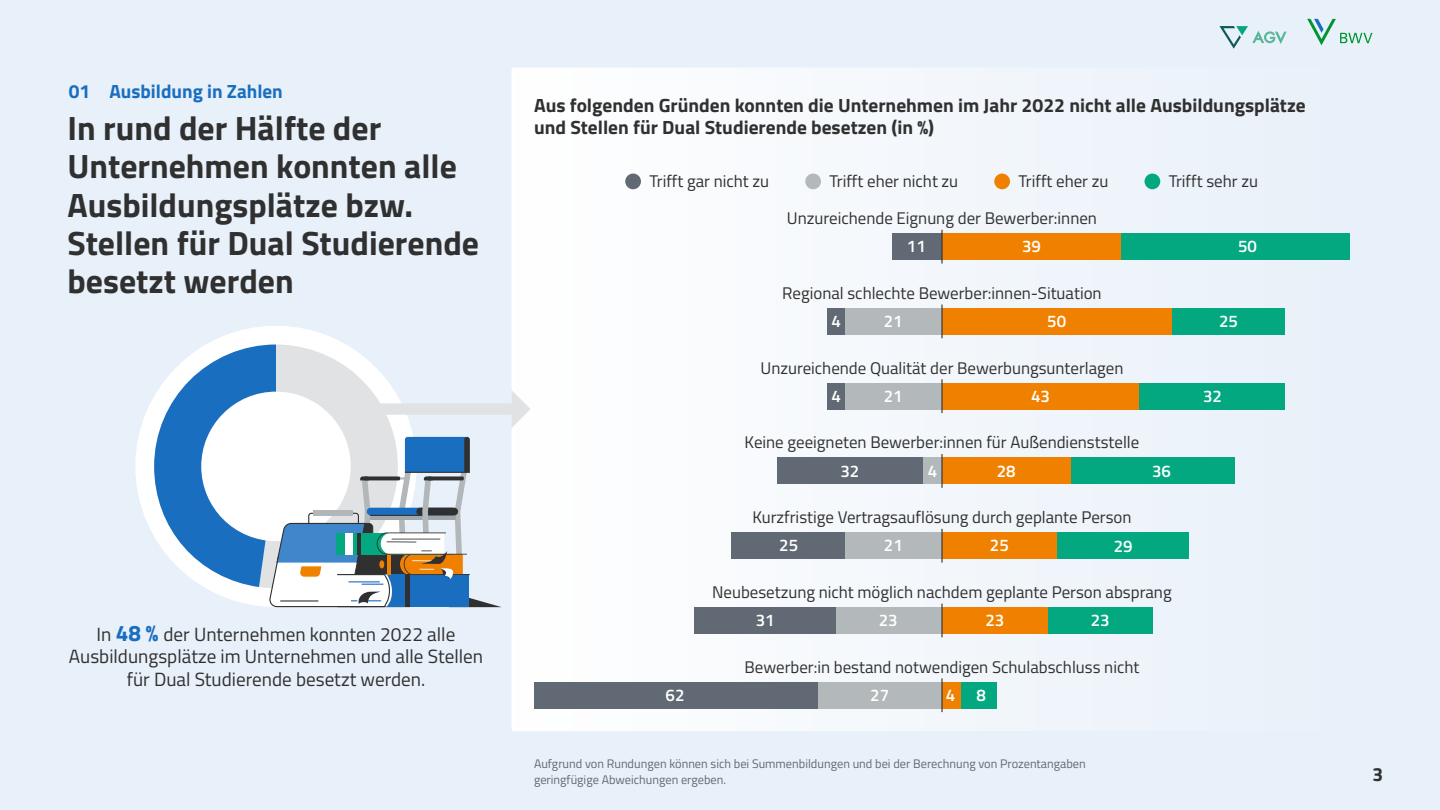
<style>
.page{position:relative;width:1440px;height:810px;background:#e8f0f9}
.page>*{position:absolute;margin:0;border:0;box-sizing:border-box;transform-origin:0 0}
.t1{font:700 33.75px/38.2px "Titillium Web";color:#303030}
.t2{font:700 19.12px/22.5px "Titillium Web";color:#303030}
.t3{font:19.12px/22.5px "Titillium Web";color:#303030;text-align:center}
.t4{font:700 19.12px "Titillium Web";color:#196ec0}
.t5{font:16.88px "Titillium Web";color:#303030}
.t6{font:600 16.88px "Titillium Web";color:#fff}
.t7{font:12.38px/15.8px "Titillium Web";color:#616a74}
.s1{font-weight:700;font-size:22.5px;color:#196ec0}
</style>
<div class="page">
<div style="left:512px;top:68px;width:860px;height:663px;background:#f3f7fc;border-radius:2px"></div>
<div style="left:135px;top:326px;width:282px;height:281px;background:#fff;border-radius:50%"></div>
<div style="left:892px;top:233px;width:50px;height:27px;background:#616a74"></div>
<div style="left:828px;top:308px;width:18px;height:27px;background:#616a74"></div>
<div style="left:828px;top:383px;width:18px;height:27px;background:#616a74"></div>
<div style="left:777px;top:457px;width:147px;height:27px;background:#616a74"></div>
<div style="left:732px;top:532px;width:114px;height:27px;background:#616a74"></div>
<div style="left:695px;top:607px;width:142px;height:27px;background:#616a74"></div>
<div style="left:535px;top:682px;width:284px;height:27px;background:#616a74"></div>
<div style="left:845px;top:308px;width:97px;height:27px;background:#b3b8ba"></div>
<div style="left:845px;top:383px;width:97px;height:27px;background:#b3b8ba"></div>
<div style="left:923px;top:457px;width:19px;height:27px;background:#b3b8ba"></div>
<div style="left:845px;top:532px;width:97px;height:27px;background:#b3b8ba"></div>
<div style="left:836px;top:607px;width:106px;height:27px;background:#b3b8ba"></div>
<div style="left:818px;top:682px;width:124px;height:27px;background:#b3b8ba"></div>
<div style="left:1120px;top:233px;width:229px;height:27px;background:#03a881"></div>
<div style="left:1171px;top:308px;width:114px;height:27px;background:#03a881"></div>
<div style="left:1139px;top:383px;width:146px;height:27px;background:#03a881"></div>
<div style="left:1070px;top:457px;width:165px;height:27px;background:#03a881"></div>
<div style="left:1056px;top:532px;width:133px;height:27px;background:#03a881"></div>
<div style="left:1047px;top:607px;width:105px;height:27px;background:#03a881"></div>
<div style="left:960px;top:682px;width:37px;height:27px;background:#03a881"></div>
<div style="left:942px;top:233px;width:179px;height:27px;background:#f08100"></div>
<div style="left:942px;top:308px;width:229px;height:27px;background:#f08100"></div>
<div style="left:942px;top:383px;width:197px;height:27px;background:#f08100"></div>
<div style="left:942px;top:457px;width:129px;height:27px;background:#f08100"></div>
<div style="left:942px;top:532px;width:115px;height:27px;background:#f08100"></div>
<div style="left:942px;top:607px;width:106px;height:27px;background:#f08100"></div>
<div style="left:942px;top:682px;width:19px;height:27px;background:#f08100"></div>
<svg style="left:512px;top:390px;width:18px;height:38px"></svg>
<div style="left:306px;top:403px;width:216px;height:12px;background:#e0e2e3"></div>
<div style="left:625px;top:174px;width:16px;height:15px;background:#616a74;border-radius:50%"></div>
<div style="left:805px;top:174px;width:16px;height:15px;background:#b3b8ba;border-radius:50%"></div>
<div style="left:1145px;top:174px;width:15px;height:15px;background:#03a881;border-radius:50%"></div>
<div style="left:994px;top:174px;width:16px;height:15px;background:#f08100;border-radius:50%"></div>
<hr style="left:941px;top:230px;width:2px;height:34px;background:#303030">
<hr style="left:941px;top:678px;width:2px;height:34px;background:#303030">
<hr style="left:941px;top:379px;width:2px;height:34px;background:#303030">
<hr style="left:941px;top:529px;width:2px;height:34px;background:#303030">
<hr style="left:941px;top:305px;width:2px;height:33px;background:#303030">
<hr style="left:941px;top:454px;width:2px;height:34px;background:#303030">
<hr style="left:941px;top:604px;width:2px;height:33px;background:#303030">
<svg style="left:154px;top:345px;width:348px;height:263px"></svg>
<svg style="left:1307px;top:19px;width:66px;height:26px"></svg>
<svg style="left:1219px;top:26px;width:67px;height:23px"></svg>
<p class="t4" style="left:69px;top:77px;width:215px">01 Ausbildung in Zahlen</p>
<h1 class="t1" style="left:68px;top:107px;width:413px">In rund der Hälfte der<br>Unternehmen konnten alle<br>Ausbildungsplätze bzw.<br>Stellen für Dual Studierende besetzt werden</h1>
<p class="t3" style="left:69px;top:622px;width:416px">In <span class="s1">48 %</span> der Unternehmen konnten 2022 alle<br>Ausbildungsplätze im Unternehmen und alle Stellen für Dual Studierende besetzt werden.</p>
<p class="t2" style="left:534px;top:93px;width:773px">Aus folgenden Gründen konnten die Unternehmen im Jahr 2022 nicht alle Ausbildungsplätze und Stellen für Dual Studierende besetzen (in %)</p>
<p class="t5" style="left:649px;top:169px;width:121px">Trifft gar nicht zu</p>
<p class="t5" style="left:829px;top:169px;width:130px">Trifft eher nicht zu</p>
<p class="t5" style="left:1018px;top:169px;width:92px">Trifft eher zu</p>
<p class="t5" style="left:1169px;top:169px;width:91px">Trifft sehr zu</p>
<p class="t5" style="left:787px;top:206px;width:312px">Unzureichende Eignung der Bewerber:innen</p>
<p class="t6" style="left:907px;top:234px;width:20px">11</p>
<p class="t6" style="left:1022px;top:234px;width:20px">39</p>
<p class="t5" style="left:782px;top:281px;width:321px">Regional schlechte Bewerber:innen-Situation</p>
<p class="t6" style="left:832px;top:308px;width:11px">4</p>
<p class="t6" style="left:884px;top:309px;width:20px">21</p>
<p class="t6" style="left:1047px;top:309px;width:20px">50</p>
<p class="t5" style="left:760px;top:355px;width:365px">Unzureichende Qualität der Bewerbungsunterlagen</p>
<p class="t6" style="left:832px;top:383px;width:11px">4</p>
<p class="t6" style="left:884px;top:383px;width:20px">21</p>
<p class="t6" style="left:1031px;top:383px;width:20px">43</p>
<p class="t5" style="left:745px;top:430px;width:396px">Keine geeigneten Bewerber:innen für Außendienststelle</p>
<p class="t6" style="left:841px;top:458px;width:20px">32</p>
<p class="t6" style="left:928px;top:458px;width:11px">4</p>
<p class="t6" style="left:997px;top:458px;width:20px">28</p>
<p class="t5" style="left:752px;top:505px;width:381px">Kurzfristige Vertragsauflösung durch geplante Person</p>
<p class="t6" style="left:779px;top:533px;width:20px">25</p>
<p class="t6" style="left:884px;top:533px;width:20px">21</p>
<p class="t6" style="left:990px;top:533px;width:20px">25</p>
<p class="t6" style="left:1114px;top:533px;width:20px">29</p>
<p class="t6" style="left:1152px;top:458px;width:20px">36</p>
<p class="t5" style="left:712px;top:580px;width:461px">Neubesetzung nicht möglich nachdem geplante Person absprang</p>
<p class="t6" style="left:756px;top:608px;width:20px">31</p>
<p class="t6" style="left:879px;top:608px;width:20px">23</p>
<p class="t6" style="left:985px;top:608px;width:20px">23</p>
<p class="t6" style="left:1091px;top:608px;width:20px">23</p>
<p class="t6" style="left:666px;top:682px;width:20px">62</p>
<p class="t5" style="left:745px;top:655px;width:396px">Bewerber:in bestand notwendigen Schulabschluss nicht</p>
<p class="t6" style="left:870px;top:682px;width:20px">27</p>
<p class="t6" style="left:946px;top:682px;width:11px">4</p>
<p class="t6" style="left:976px;top:682px;width:11px">8</p>
<p class="t7" style="left:534px;top:755px;width:553px">Aufgrund von Rundungen können sich bei Summenbildungen und bei der Berechnung von Prozentangaben geringfügige Abweichungen ergeben.</p>
<p class="t6" style="left:1238px;top:234px;width:20px">50</p>
<p class="t6" style="left:1219px;top:309px;width:20px">25</p>
<p class="t6" style="left:1203px;top:383px;width:20px">32</p>
<p class="t2" style="left:1372px;top:763px;width:12px">3</p>
</div>
